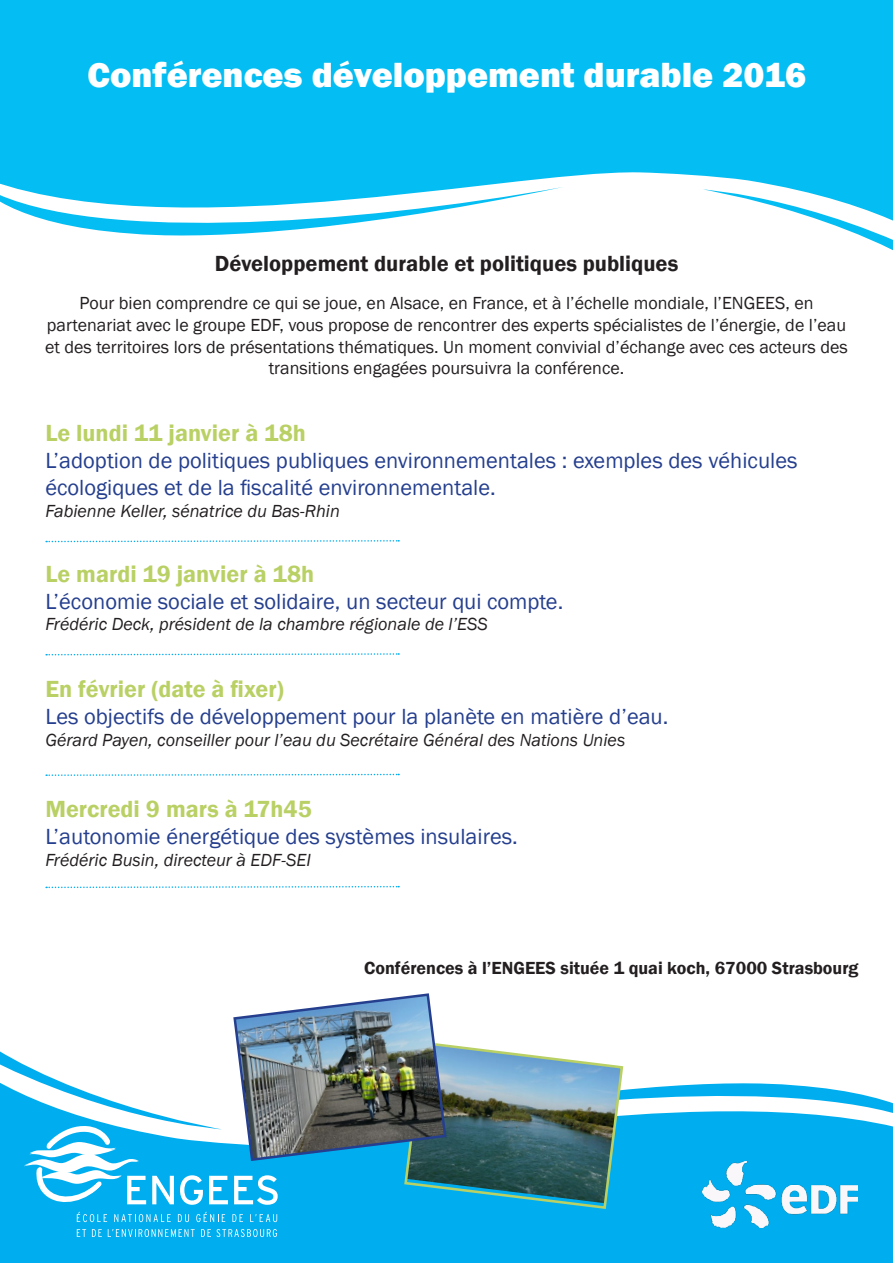
<style>
.page{position:relative;width:893px;height:1263px;background:#fff}
.page>*{position:absolute;margin:0;border:0;box-sizing:border-box;transform-origin:0 0}
.t1{font:800 36px "Franklin Gothic";color:#fff}
.t2{font:600 24px "Franklin Gothic";color:#b9d065}
.t3{font:22.5px/27px "Franklin Gothic";color:#253f8e}
.t4{font:600 22.5px "Franklin Gothic";color:#231f20}
.t5{font:18px/21.6px "Franklin Gothic";color:#231f20;text-align:center}
.t6{font:italic 18px "Franklin Gothic";color:#231f20}
.t7{font:600 18px "Franklin Gothic";color:#231f20}
</style>
<div class="page">
<div style="left:0;top:1222px;width:893px;height:41px;background:#00aeef"></div>
<svg style="left:77px;top:1229px;width:9px;height:8px"></svg>
<svg style="left:92px;top:1229px;width:10px;height:8px"></svg>
<svg style="left:108px;top:1229px;width:87px;height:8px"></svg>
<svg style="left:201px;top:1229px;width:76px;height:8px"></svg>
<div style="left:0;top:0;width:893px;height:189px;background:#04bdf2"></div>
<svg style="left:703px;top:189px;width:190px;height:62px"></svg>
<svg style="left:0;top:184px;width:564px;height:52px"></svg>
<svg style="left:0;top:993px;width:893px;height:229px"></svg>
<svg style="left:46px;top:540px;width:353px;height:3px"></svg>
<svg style="left:46px;top:653px;width:353px;height:3px"></svg>
<svg style="left:46px;top:773px;width:353px;height:3px"></svg>
<svg style="left:46px;top:885px;width:353px;height:4px"></svg>
<img style="left:702px;top:1161px;width:155px;height:66px">
<p class="t1" style="left:87px;top:52px;width:720px">Conférences développement durable 2016</p>
<p class="t4" style="left:215px;top:249px;width:465px">Développement durable et politiques publiques</p>
<p class="t5" style="left:45px;top:293px;width:804px">Pour bien comprendre ce qui se joue, en Alsace, en France, et à l’échelle mondiale, l’ENGEES, en partenariat avec le groupe EDF, vous propose de rencontrer des experts spécialistes de l’énergie, de l’eau et des territoires lors de présentations thématiques. Un moment convivial d’échange avec ces acteurs des transitions engagées poursuivra la conférence.</p>
<p class="t2" style="left:45px;top:418px;width:262px">Le lundi 11 janvier à 18h</p>
<p class="t3" style="left:45px;top:448px;width:754px">L’adoption de politiques publiques environnementales : exemples des véhicules écologiques et de la fiscalité environnementale.</p>
<p class="t6" style="left:45px;top:500px;width:296px">Fabienne Keller, sénatrice du Bas-Rhin</p>
<p class="t2" style="left:45px;top:559px;width:270px">Le mardi 19 janvier à 18h</p>
<p class="t3" style="left:45px;top:588px;width:519px">L’économie sociale et solidaire, un secteur qui compte.</p>
<p class="t6" style="left:45px;top:613px;width:444px">Frédéric Deck, président de la chambre régionale de l’ESS</p>
<p class="t2" style="left:45px;top:674px;width:240px">En février (date à fixer)</p>
<p class="t3" style="left:45px;top:703px;width:625px">Les objectifs de développement pour la planète en matière d’eau.</p>
<p class="t6" style="left:45px;top:728px;width:581px">Gérard Payen, conseiller pour l’eau du Secrétaire Général des Nations Unies</p>
<p class="t2" style="left:45px;top:794px;width:268px">Mercredi 9 mars à 17h45</p>
<p class="t3" style="left:45px;top:824px;width:474px">L’autonomie énergétique des systèmes insulaires.</p>
<p class="t6" style="left:45px;top:848px;width:267px">Frédéric Busin, directeur à EDF-SEI</p>
<p class="t7" style="left:364px;top:957px;width:496px">Conférences à l’ENGEES située 1 quai koch, 67000 Strasbourg</p>
</div>
